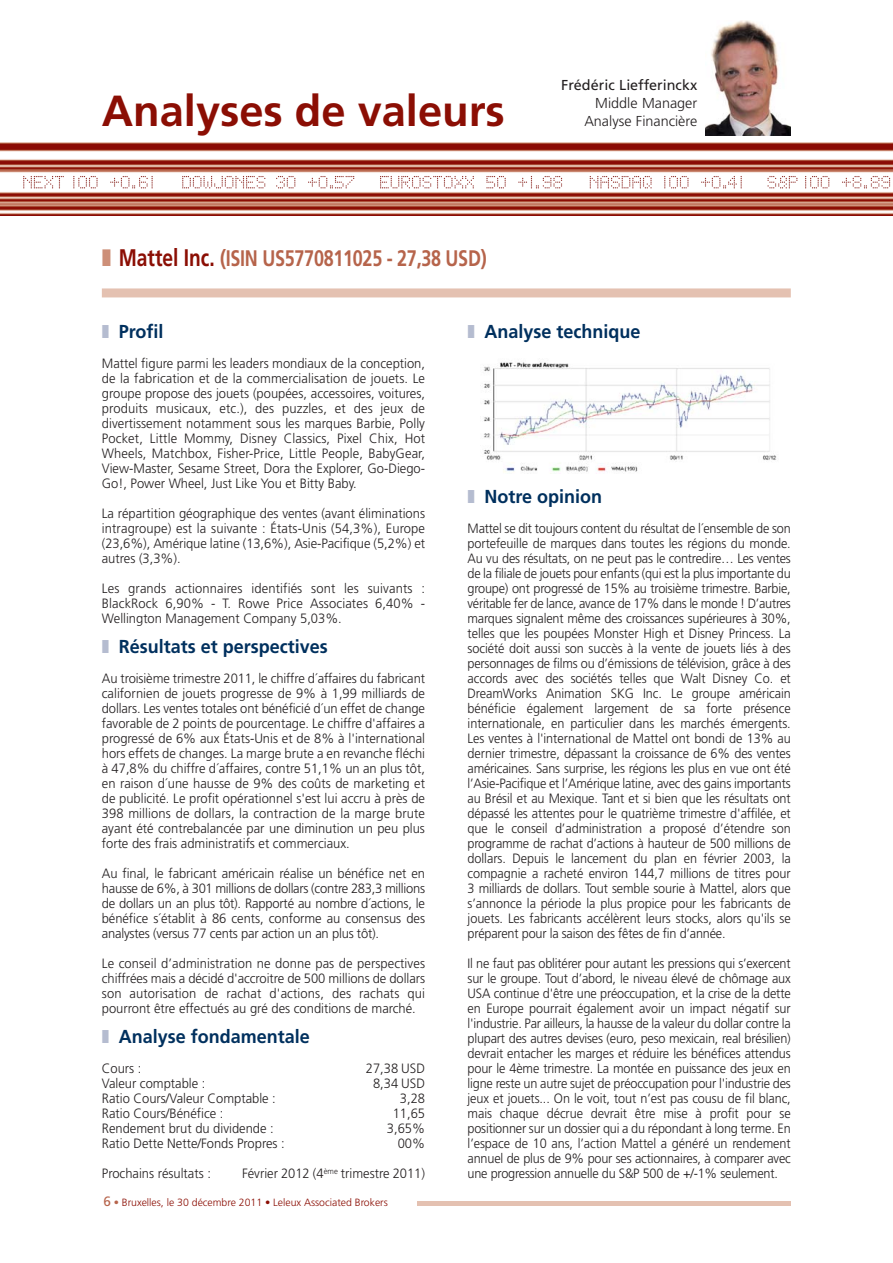
<style>
.page{position:relative;width:893px;height:1263px;background:#fff}
.page>*{position:absolute;margin:0;border:0;box-sizing:border-box;transform-origin:0 0}
.t1{font:700 43.5px "Frutiger";color:#8b0e04}
.t2{font:700 22.5px "Frutiger";letter-spacing:-.015em;color:#b6644b;scale:.8 1}
.t3{font:700 18.75px "Frutiger";color:#00305e;scale:.96 1}
.t4{font:300 14.4px/18px "Frutiger";color:#231f20;text-align:right}
.t5{font:14.4px "Frutiger";color:#231f20}
.t6{font:300 13.5px/15px "Frutiger";color:#231f20;text-align:justify;scale:.94 1}
.t7{font:300 13.5px/15px "Frutiger";color:#231f20;text-align:justify;scale:.96 1}
.t8{font:300 10.5px "Frutiger";color:#8b0e04}
.s1{color:#cd8f78}
.s2{font-size:24px;color:#8b0e04}
.s3{color:#b5bcd0}
.s4{font-weight:400;font-size:13.5px;color:#b6644b}
.s5{color:#b6644b}
</style>
<div class="page">
<hr style="left:102px;top:1201px;width:689px;height:4px;background:#e4c1b1">
<div style="left:102px;top:1194px;width:314px;height:24px;background:#fff"></div>
<img style="left:0;top:143px;width:892px;height:72px">
<svg style="left:23px;top:176px;width:41px;height:12px"></svg>
<svg style="left:73px;top:176px;width:25px;height:12px"></svg>
<svg style="left:110px;top:176px;width:43px;height:12px"></svg>
<svg style="left:182px;top:176px;width:83px;height:12px"></svg>
<svg style="left:276px;top:176px;width:19px;height:12px"></svg>
<svg style="left:308px;top:176px;width:46px;height:12px"></svg>
<svg style="left:380px;top:176px;width:94px;height:12px"></svg>
<svg style="left:486px;top:176px;width:20px;height:12px"></svg>
<svg style="left:518px;top:176px;width:44px;height:12px"></svg>
<svg style="left:590px;top:176px;width:62px;height:12px"></svg>
<svg style="left:664px;top:176px;width:24px;height:12px"></svg>
<svg style="left:701px;top:176px;width:41px;height:12px"></svg>
<svg style="left:767px;top:176px;width:30px;height:12px"></svg>
<svg style="left:805px;top:176px;width:24px;height:12px"></svg>
<svg style="left:842px;top:176px;width:48px;height:12px"></svg>
<div style="left:102px;top:288px;width:689px;height:9px;background:#e4c1b1"></div>
<img style="left:484px;top:362px;width:293px;height:112px">
<img style="left:706px;top:21px;width:85px;height:114px">
<h1 class="t1" style="left:102px;top:93px;width:405px">Analyses de valeurs</h1>
<h2 class="t2" style="left:102px;top:249px;width:482px"><span class="s1">❚</span> <span class="s2">Mattel Inc.</span> (ISIN US5770811025 - 27,38 USD)</h2>
<p class="t5" style="left:561px;top:79px;width:138px">Frédéric Liefferinckx</p>
<p class="t4" style="left:584px;top:95px;width:114px">Middle Manager<br>Analyse Financière</p>
<h3 class="t3" style="left:102px;top:324px;width:66px"><span class="s3">❚</span> Profil</h3>
<p class="t7" style="left:102px;top:357px;width:338px">Mattel figure parmi les leaders mondiaux de la conception, de la fabrication et de la commercialisation de jouets. Le groupe propose des jouets (poupées, accessoires, voitures, produits musicaux, etc.), des puzzles, et des jeux de divertissement notamment sous les marques Barbie, Polly Pocket, Little Mommy, Disney Classics, Pixel Chix, Hot Wheels, Matchbox, Fisher-Price, Little People, BabyGear, View-Master, Sesame Street, Dora the Explorer, Go-Diego-Go!, Power Wheel, Just Like You et Bitty Baby.</p>
<p class="t7" style="left:102px;top:507px;width:338px">La répartition géographique des ventes (avant éliminations intragroupe) est la suivante : États-Unis (54,3%), Europe (23,6%), Amérique latine (13,6%), Asie-Pacifique (5,2%) et autres (3,3%).</p>
<p class="t7" style="left:102px;top:582px;width:338px">Les grands actionnaires identifiés sont les suivants :<br>BlackRock 6,90% - T. Rowe Price Associates 6,40% - Wellington Management Company 5,03%.</p>
<h3 class="t3" style="left:102px;top:639px;width:237px"><span class="s3">❚</span> Résultats et perspectives</h3>
<p class="t7" style="left:102px;top:672px;width:338px">Au troisième trimestre 2011, le chiffre d´affaires du fabricant californien de jouets progresse de 9% à 1,99 milliards de dollars. Les ventes totales ont bénéficié d´un effet de change favorable de 2 points de pourcentage. Le chiffre d'affaires a progressé de 6% aux États-Unis et de 8% à l'international hors effets de changes. La marge brute a en revanche fléchi à 47,8% du chiffre d´affaires, contre 51,1% un an plus tôt, en raison d´une hausse de 9% des coûts de marketing et de publicité. Le profit opérationnel s'est lui accru à près de 398 millions de dollars, la contraction de la marge brute ayant été contrebalancée par une diminution un peu plus forte des frais administratifs et commerciaux.</p>
<p class="t7" style="left:102px;top:867px;width:338px">Au final, le fabricant américain réalise un bénéfice net en hausse de 6%, à 301 millions de dollars (contre 283,3 millions de dollars un an plus tôt). Rapporté au nombre d´actions, le bénéfice s´établit à 86 cents, conforme au consensus des analystes (versus 77 cents par action un an plus tôt).</p>
<p class="t7" style="left:102px;top:957px;width:338px">Le conseil d’administration ne donne pas de perspectives chiffrées mais a décidé d'accroitre de 500 millions de dollars son autorisation de rachat d'actions, des rachats qui pourront être effectués au gré des conditions de marché.</p>
<h3 class="t3" style="left:102px;top:1029px;width:218px"><span class="s3">❚</span> Analyse fondamentale</h3>
<p class="t7" style="left:102px;top:1062px;width:43px">Cours :</p>
<p class="t7" style="left:366px;top:1062px;width:63px">27,38 USD</p>
<p class="t7" style="left:102px;top:1077px;width:109px">Valeur comptable :</p>
<p class="t7" style="left:373px;top:1077px;width:56px">8,34 USD</p>
<p class="t7" style="left:102px;top:1092px;width:183px">Ratio Cours/Valeur Comptable :</p>
<p class="t7" style="left:400px;top:1092px;width:28px">3,28</p>
<p class="t7" style="left:102px;top:1107px;width:128px">Ratio Cours/Bénéfice :</p>
<p class="t7" style="left:393px;top:1107px;width:35px">11,65</p>
<p class="t7" style="left:102px;top:1122px;width:180px">Rendement brut du dividende :</p>
<p class="t7" style="left:387px;top:1122px;width:41px">3,65%</p>
<p class="t7" style="left:102px;top:1137px;width:192px">Ratio Dette Nette/Fonds Propres :</p>
<p class="t7" style="left:398px;top:1137px;width:30px">00%</p>
<p class="t7" style="left:102px;top:1167px;width:115px">Prochains résultats :</p>
<p class="t7" style="left:242px;top:1167px;width:192px">Février 2012 (4<sup>ème</sup> trimestre 2011)</p>
<p class="t8" style="left:103px;top:1198px;width:286px"><span class="s4">6</span> <span class="s5">•</span> Bruxelles, le 30 décembre 2011 • Leleux Associated Brokers</p>
<h3 class="t3" style="left:468px;top:324px;width:181px"><span class="s3">❚</span> Analyse technique</h3>
<h3 class="t3" style="left:468px;top:489px;width:142px"><span class="s3">❚</span> Notre opinion</h3>
<p class="t6" style="left:468px;top:522px;width:345px">Mattel se dit toujours content du résultat de l´ensemble de son portefeuille de marques dans toutes les régions du monde.<br>Au vu des résultats, on ne peut pas le contredire… Les ventes de la filiale de jouets pour enfants (qui est la plus importante du groupe) ont progressé de 15% au troisième trimestre. Barbie, véritable fer de lance, avance de 17% dans le monde ! D’autres marques signalent même des croissances supérieures à 30%, telles que les poupées Monster High et Disney Princess. La société doit aussi son succès à la vente de jouets liés à des personnages de films ou d’émissions de télévision, grâce à des accords avec des sociétés telles que Walt Disney Co. et DreamWorks Animation SKG Inc. Le groupe américain bénéficie également largement de sa forte présence internationale, en particulier dans les marchés émergents.<br>Les ventes à l'international de Mattel ont bondi de 13% au dernier trimestre, dépassant la croissance de 6% des ventes américaines. Sans surprise, les régions les plus en vue ont été l’Asie-Pacifique et l’Amérique latine, avec des gains importants au Brésil et au Mexique. Tant et si bien que les résultats ont dépassé les attentes pour le quatrième trimestre d'affilée, et que le conseil d’administration a proposé d’étendre son programme de rachat d’actions à hauteur de 500 millions de dollars. Depuis le lancement du plan en février 2003, la compagnie a racheté environ 144,7 millions de titres pour 3 milliards de dollars. Tout semble sourie à Mattel, alors que s’annonce la période la plus propice pour les fabricants de jouets. Les fabricants accélèrent leurs stocks, alors qu'ils se préparent pour la saison des fêtes de fin d’année.</p>
<p class="t6" style="left:468px;top:957px;width:345px">Il ne faut pas oblitérer pour autant les pressions qui s’exercent sur le groupe. Tout d’abord, le niveau élevé de chômage aux USA continue d'être une préoccupation, et la crise de la dette en Europe pourrait également avoir un impact négatif sur l'industrie. Par ailleurs, la hausse de la valeur du dollar contre la plupart des autres devises (euro, peso mexicain, real brésilien) devrait entacher les marges et réduire les bénéfices attendus pour le 4ème trimestre. La montée en puissance des jeux en ligne reste un autre sujet de préoccupation pour l'industrie des jeux et jouets... On le voit, tout n’est pas cousu de fil blanc, mais chaque décrue devrait être mise à profit pour se positionner sur un dossier qui a du répondant à long terme. En l’espace de 10 ans, l’action Mattel a généré un rendement annuel de plus de 9% pour ses actionnaires, à comparer avec une progression annuelle du S&amp;P 500 de +/-1% seulement.</p>
</div>
